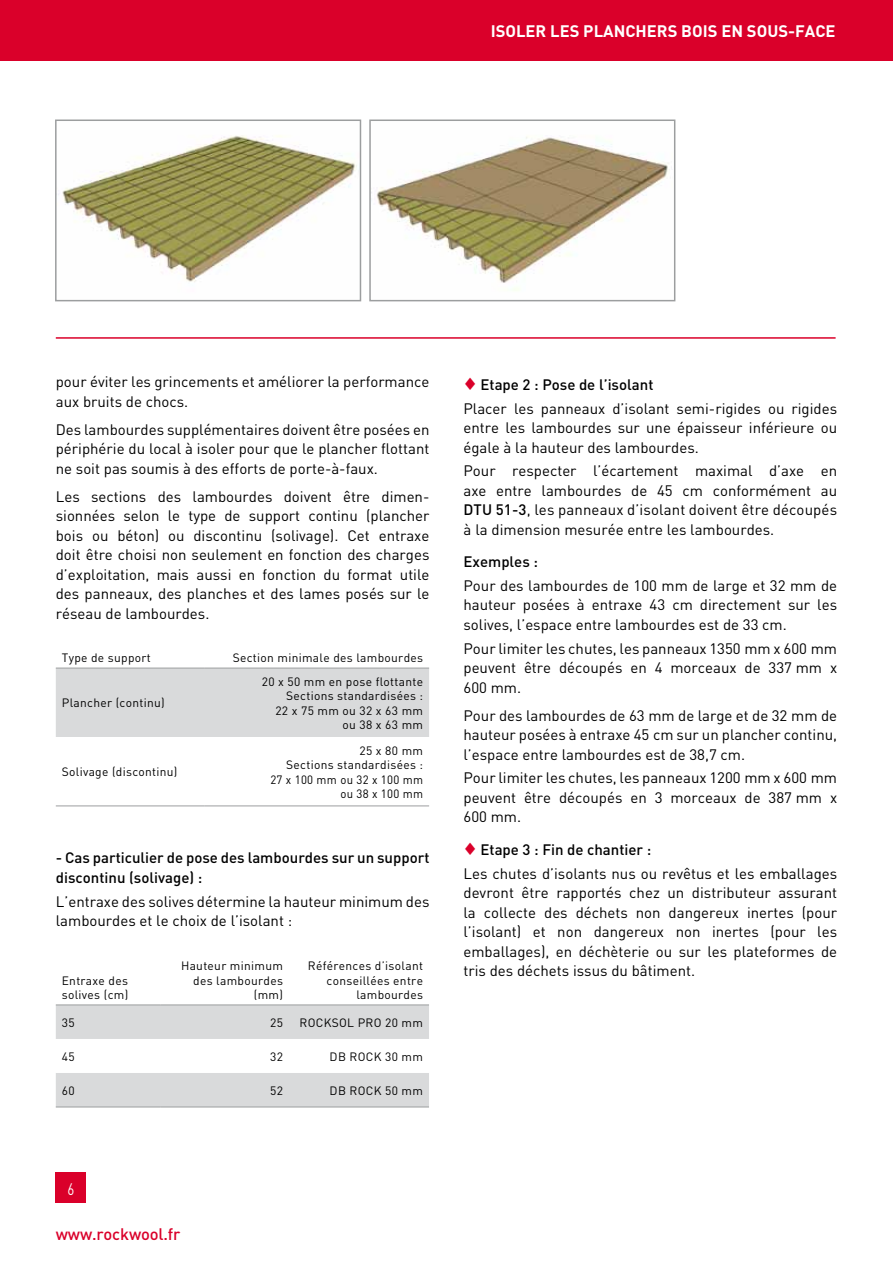
<style>
.page{position:relative;width:893px;height:1263px;background:#fff}
.page>*{position:absolute;margin:0;border:0;box-sizing:border-box;transform-origin:0 0}
.t1{font:700 16.5px "DIN";color:#fff}
.t2{font:500 16.5px "DIN";letter-spacing:-.01em;color:#da002a}
.t3{font:16.5px "DIN";color:#fff;scale:.8 1}
.t4{font:15px/19.5px "DIN";color:#000;text-align:justify}
.t5{font:500 15px/19.5px "DIN";color:#000}
.t6{font:12px/14.4px "DIN";letter-spacing:.025em;color:#000;text-align:right}
.s1{color:#da002a}
.s2{font-weight:500}
</style>
<div class="page">
<div style="left:56px;top:1173px;width:30px;height:30px;background:#da002a"></div>
<div style="left:0;top:0;width:893px;height:60px;background:#da002a"></div>
<img style="left:58px;top:135px;width:299px;height:147px">
<div style="left:55px;top:119px;width:306px;height:182px;border:2px solid #9c9e9f"></div>
<img style="left:376px;top:136px;width:294px;height:155px">
<div style="left:369px;top:119px;width:306px;height:182px;border:2px solid #9c9e9f"></div>
<svg style="left:56px;top:1005px;width:373px;height:101px"></svg>
<hr style="left:56px;top:1004px;width:105px;height:1px;background:#9c9e9f">
<hr style="left:161px;top:1004px;width:128px;height:1px;background:#9c9e9f">
<hr style="left:289px;top:1004px;width:140px;height:1px;background:#9c9e9f">
<hr style="left:56px;top:1106px;width:105px;height:1px;background:#9c9e9f">
<hr style="left:161px;top:1106px;width:128px;height:1px;background:#9c9e9f">
<hr style="left:289px;top:1106px;width:140px;height:1px;background:#9c9e9f">
<div style="left:56px;top:669px;width:373px;height:68px;background:#d9dadb"></div>
<hr style="left:56px;top:668px;width:148px;height:1px;background:#9c9e9f">
<hr style="left:204px;top:668px;width:225px;height:1px;background:#9c9e9f">
<hr style="left:56px;top:805px;width:148px;height:1px;background:#9c9e9f">
<hr style="left:204px;top:805px;width:225px;height:1px;background:#9c9e9f">
<hr style="left:56px;top:337px;width:780px;height:2px;background:#da002a">
<p class="t1" style="left:491px;top:20px;width:346px">ISOLER LES PLANCHERS BOIS EN SOUS-FACE</p>
<p class="t4" style="left:56px;top:372px;width:375px">pour éviter les grincements et améliorer la performance aux bruits de chocs.</p>
<p class="t4" style="left:56px;top:419px;width:375px">Des lambourdes supplémentaires doivent être posées en périphérie du local à isoler pour que le plancher flottant ne soit pas soumis à des efforts de porte-à-faux.</p>
<p class="t4" style="left:56px;top:486px;width:375px">Les sections des lambourdes doivent être dimen&shy;sionnées selon le type de support continu (plancher bois ou béton) ou discontinu (solivage). Cet entraxe doit être choisi non seulement en fonction des charges d’exploitation, mais aussi en fonction du format utile des panneaux, des planches et des lames posés sur le réseau de lambourdes.</p>
<p class="t6" style="left:62px;top:650px;width:91px">Type de support</p>
<p class="t6" style="left:233px;top:650px;width:192px">Section minimale des lambourdes</p>
<p class="t6" style="left:62px;top:696px;width:104px">Plancher (continu)</p>
<p class="t6" style="left:262px;top:674px;width:163px">20 x 50 mm en pose flottante<br>Sections standardisées :<br>22 x 75 mm ou 32 x 63 mm ou 38 x 63 mm</p>
<p class="t6" style="left:62px;top:764px;width:117px">Solivage (discontinu)</p>
<p class="t6" style="left:270px;top:743px;width:154px">25 x 80 mm<br>Sections standardisées :<br>27 x 100 mm ou 32 x 100 mm ou 38 x 100 mm</p>
<p class="t5" style="left:56px;top:848px;width:375px">- Cas particulier de pose des lambourdes sur un support discontinu (solivage) :</p>
<p class="t4" style="left:56px;top:891px;width:375px">L’entraxe des solives détermine la hauteur minimum des lambourdes et le choix de l’isolant :</p>
<p class="t6" style="left:62px;top:973px;width:68px;text-align:left">Entraxe des solives (cm)</p>
<p class="t6" style="left:181px;top:958px;width:103px">Hauteur minimum des lambourdes (mm)</p>
<p class="t6" style="left:308px;top:958px;width:117px">Références d’isolant conseillées entre lambourdes</p>
<p class="t6" style="left:62px;top:1015px;width:14px">35</p>
<p class="t6" style="left:270px;top:1015px;width:14px">25</p>
<p class="t6" style="left:300px;top:1015px;width:125px">ROCKSOL PRO 20 mm</p>
<p class="t6" style="left:62px;top:1049px;width:14px">45</p>
<p class="t6" style="left:270px;top:1049px;width:14px">32</p>
<p class="t6" style="left:330px;top:1049px;width:95px">DB ROCK 30 mm</p>
<p class="t6" style="left:62px;top:1083px;width:14px">60</p>
<p class="t6" style="left:270px;top:1083px;width:14px">52</p>
<p class="t6" style="left:330px;top:1083px;width:95px">DB ROCK 50 mm</p>
<p class="t4" style="left:463px;top:372px;width:375px;line-height:23.7px"><span class="s1">♦</span> <span class="s2">Etape 2 : Pose de l’isolant<br></span>Placer les panneaux d’isolant semi-rigides ou rigides</p>
<p class="t4" style="left:463px;top:418px;width:375px">entre les lambourdes sur une épaisseur inférieure ou égale à la hauteur des lambourdes.</p>
<p class="t4" style="left:463px;top:461px;width:375px">Pour respecter l’écartement maximal d’axe en axe entre lambourdes de 45 cm conformément au <span class="s2">DTU 51-3</span>, les panneaux d’isolant doivent être découpés à la dimension mesurée entre les lambourdes.</p>
<p class="t5" style="left:463px;top:551px;width:76px">Exemples :</p>
<p class="t4" style="left:463px;top:575px;width:375px">Pour des lambourdes de 100 mm de large et 32 mm de hauteur posées à entraxe 43 cm directement sur les solives, l’espace entre lambourdes est de 33 cm.</p>
<p class="t4" style="left:463px;top:638px;width:375px">Pour limiter les chutes, les panneaux 1350 mm x 600 mm peuvent être découpés en 4 morceaux de 337 mm x 600 mm.</p>
<p class="t4" style="left:463px;top:705px;width:375px">Pour des lambourdes de 63 mm de large et de 32 mm de hauteur posées à entraxe 45 cm sur un plancher continu, l’espace entre lambourdes est de 38,7 cm.</p>
<p class="t4" style="left:463px;top:768px;width:375px">Pour limiter les chutes, les panneaux 1200 mm x 600 mm peuvent être découpés en 3 morceaux de 387 mm x 600 mm.</p>
<p class="t4" style="left:463px;top:837px;width:375px;line-height:23.7px"><span class="s1">♦</span> <span class="s2">Etape 3 : Fin de chantier :<br></span>Les chutes d’isolants nus ou revêtus et les emballages</p>
<p class="t4" style="left:463px;top:882px;width:375px">devront être rapportés chez un distributeur assurant la collecte des déchets non dangereux inertes (pour l’isolant) et non dangereux non inertes (pour les emballages), en déchèterie ou sur les plateformes de tris des déchets issus du bâtiment.</p>
<p class="t3" style="left:67px;top:1178px;width:10px">6</p>
<p class="t2" style="left:56px;top:1223px;width:126px">www.rockwool.fr</p>
</div>
